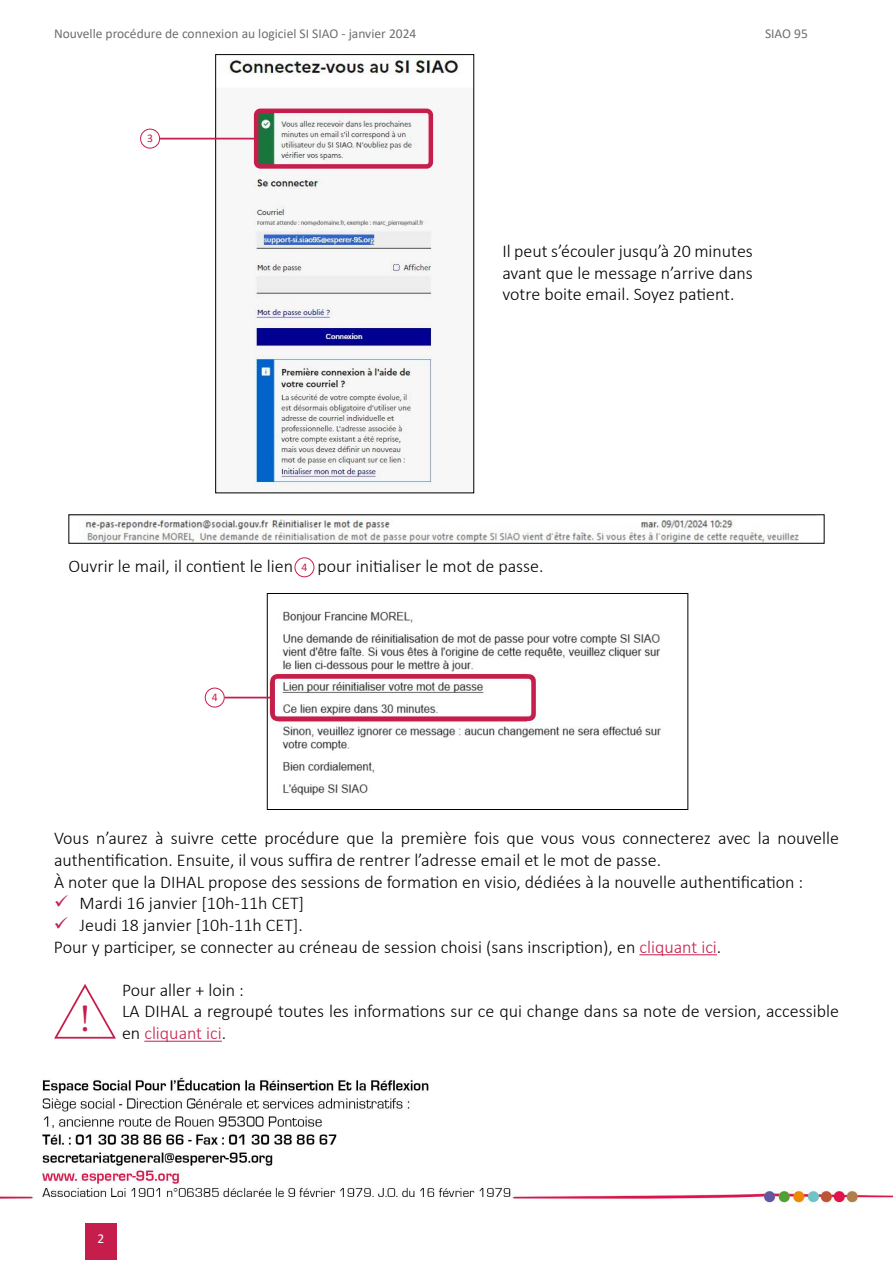
<style>
.page{position:relative;width:893px;height:1263px;background:#fff}
.page>*{position:absolute;margin:0;border:0;box-sizing:border-box;transform-origin:0 0}
.t1{font:38.4px "Minion Pro";color:#c51e4c}
.t2{font:300 18px/21.6px "Calibri";color:#000}
.t3{font:13.5px "Calibri";color:#706f6f}
.t4{font:13.5px "Calibri";color:#fff}
.t5{font:11.7px "Calibri";color:#c51e4c}
.s1{color:#c51e4c}
</style>
<div class="page">
<div style="left:85px;top:1217px;width:32px;height:43px;background:#c51e4c"></div>
<hr style="left:639px;top:954px;width:78px;height:1px;background:#c51e4c">
<hr style="left:144px;top:1041px;width:78px;height:1px;background:#c51e4c">
<img style="left:217px;top:57px;width:243px;height:434px">
<div style="left:215px;top:54px;width:259px;height:439px;border:1px solid #000"></div>
<div style="left:254px;top:109px;width:179px;height:60px;border:4px solid #c51e4c;border-radius:4px"></div>
<div style="left:160px;top:138px;width:96px;height:1px;border:1px solid #c51e4c"></div>
<div style="left:140px;top:129px;width:20px;height:20px;border:1px solid #c51e4c;border-radius:50%"></div>
<img style="left:84px;top:516px;width:715px;height:26px">
<div style="left:68px;top:514px;width:756px;height:30px;border:1px solid #000"></div>
<img style="left:269px;top:611px;width:392px;height:185px">
<div style="left:267px;top:593px;width:421px;height:217px;border:1px solid #000"></div>
<div style="left:270px;top:674px;width:266px;height:47px;border:4px solid #c51e4c;border-radius:4px"></div>
<div style="left:225px;top:697px;width:47px;height:1px;border:1px solid #c51e4c"></div>
<div style="left:205px;top:688px;width:20px;height:19px;border:1px solid #c51e4c;border-radius:50%"></div>
<div style="left:294px;top:557px;width:20px;height:20px;border:1px solid #c51e4c;border-radius:50%"></div>
<img style="left:0;top:1077px;width:893px;height:146px">
<svg style="left:54px;top:984px;width:62px;height:55px"></svg>
<p class="t3" style="left:54px;top:24px;width:364px">Nouvelle procédure de connexion au logiciel SI SIAO - janvier 2024</p>
<p class="t3" style="left:765px;top:24px;width:44px">SIAO 95</p>
<p class="t5" style="left:147px;top:130px;width:7px">3</p>
<p class="t2" style="left:502px;top:240px;width:252px;text-align:justify">Il peut s’écouler jusqu’à 20 minutes avant que le message n’arrive dans votre boite email. Soyez patient.</p>
<p class="t2" style="left:68px;top:555px;width:226px">Ouvrir le mail, il contient le lien</p>
<p class="t2" style="left:317px;top:555px;width:227px">pour initialiser le mot de passe.</p>
<p class="t5" style="left:301px;top:559px;width:7px">4</p>
<p class="t5" style="left:212px;top:689px;width:7px">4</p>
<p class="t2" style="left:54px;top:827px;width:786px">Vous n’aurez à suivre cette procédure que la première fois que vous vous connecterez avec la nouvelle</p>
<p class="t2" style="left:54px;top:849px;width:609px">authentification. Ensuite, il vous suffira de rentrer l’adresse email et le mot de passe.</p>
<p class="t2" style="left:54px;top:871px;width:751px">À noter que la DIHAL propose des sessions de formation en visio, dédiées à la nouvelle authentification :</p>
<p class="t2" style="left:80px;top:892px;width:226px">Mardi 16 janvier [10h-11h CET]</p>
<p class="t2" style="left:79px;top:914px;width:225px">Jeudi 18 janvier [10h-11h CET].</p>
<p class="t2" style="left:54px;top:935px;width:669px">Pour y participer, se connecter au créneau de session choisi (sans inscription), en <span class="s1">cliquant ici</span>.</p>
<p class="t2" style="left:122px;top:979px;width:718px">Pour aller + loin :<br>LA DIHAL a regroupé toutes les informations sur ce qui change dans sa note de version, accessible en <span class="s1">cliquant ici</span>.</p>
<h1 class="t1" style="left:80px;top:993px;width:12px">!</h1>
<p class="t4" style="left:98px;top:1229px;width:8px">2</p>
</div>
